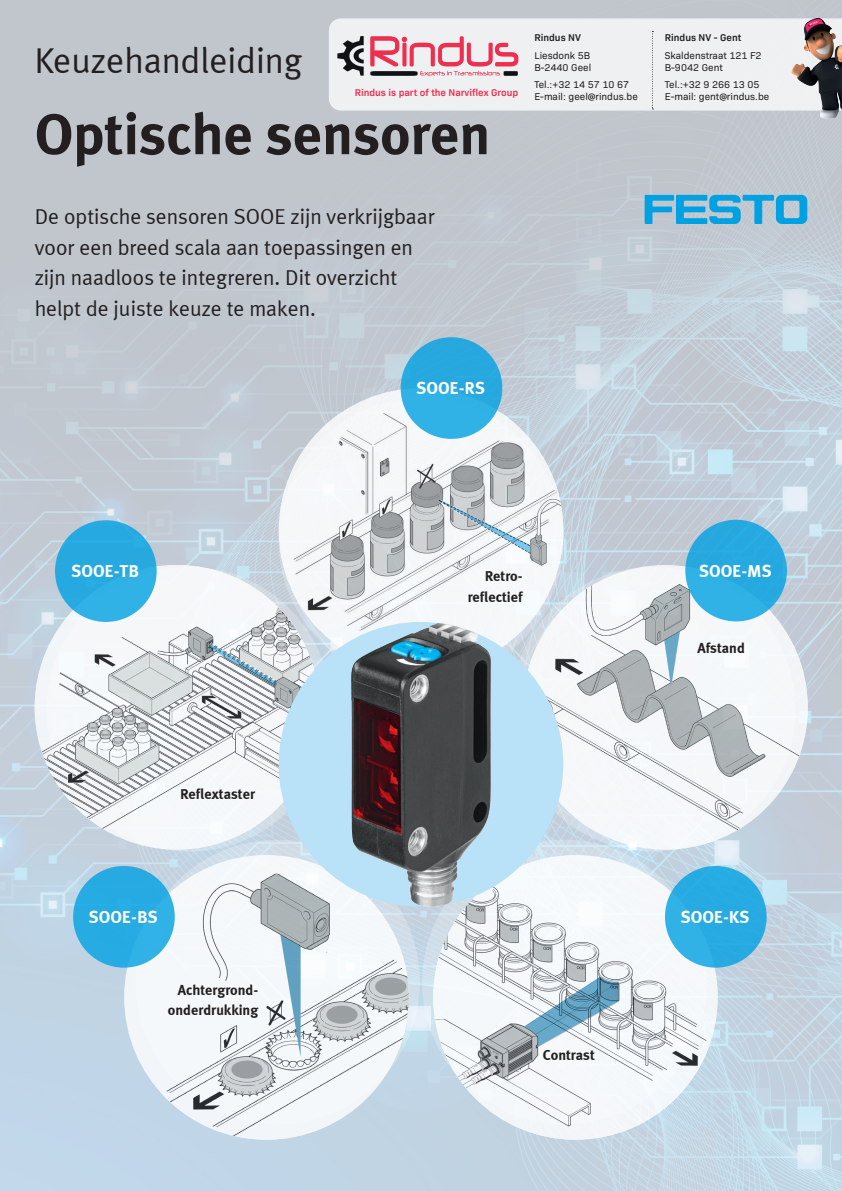
<style>
.page{position:relative;width:842px;height:1191px;background:#fff}
.page>*{position:absolute;margin:0;border:0;box-sizing:border-box;transform-origin:0 0}
.t1{font:700 57.4px "Meta Plus LF";color:#231f20}
.t2{font:35.9px "Meta Plus LF";color:#231f20}
.t3{font:21.5px/30.5px "Meta Plus LF";color:#231f20}
.t4{font:700 17.2px "Meta Plus LF";color:#fff}
.t5{font:700 14.3px/20.3px "Meta Plus LF";color:#231f20;text-align:right}
.t6{font:10px/12px "Bio Sans";color:#231f20}
.t7{font:600 10px "Bio Sans";color:#ee2e4e}
.t8{font:600 10px "Bio Sans";color:#231f20}
</style>
<div class="page">
<img style="left:0;top:0;width:842px;height:1191px">
<svg style="left:29px;top:549px;width:311px;height:320px;background:#c4d2de"></svg>
<svg style="left:116px;top:833px;width:287px;height:310px;background:#cadbe8"></svg>
<svg style="left:403px;top:869px;width:323px;height:274px;background:#c6d9e6"></svg>
<svg style="left:502px;top:549px;width:311px;height:320px;background:#c7d5e1"></svg>
<svg style="left:645px;top:195px;width:162px;height:29px;background:#53b1da"></svg>
<img style="left:35px;top:565px;width:284px;height:268px">
<div style="left:523px;top:565px;width:285px;height:284px;background:#f5f8fa;border-radius:50%"></div>
<img style="left:523px;top:583px;width:285px;height:248px">
<div style="left:124px;top:855px;width:285px;height:284px;background:#f5f8fa;border-radius:50%"></div>
<img style="left:161px;top:873px;width:248px;height:266px">
<div style="left:433px;top:855px;width:285px;height:284px;background:#f5f8fa;border-radius:50%"></div>
<img style="left:433px;top:884px;width:273px;height:255px">
<div style="left:279px;top:388px;width:284px;height:285px;background:#f5f7f8;border-radius:50%"></div>
<img style="left:294px;top:413px;width:269px;height:217px">
<div style="left:279px;top:622px;width:284px;height:284px;background:#b9e1f7;border-radius:50%"></div>
<img style="left:351px;top:622px;width:140px;height:284px">
<div style="left:401px;top:337px;width:101px;height:102px;background:#27aae0;border-radius:50%"></div>
<div style="left:685px;top:520px;width:102px;height:101px;background:#27a9e0;border-radius:50%"></div>
<div style="left:665px;top:866px;width:102px;height:101px;background:#27abe2;border-radius:50%"></div>
<div style="left:73px;top:866px;width:102px;height:101px;background:#26abe3;border-radius:50%"></div>
<div style="left:55px;top:520px;width:102px;height:102px;background:#27a9e0;border-radius:50%"></div>
<svg style="left:207px;top:643px;width:71px;height:44px"></svg>
<svg style="left:439px;top:499px;width:91px;height:54px"></svg>
<svg style="left:664px;top:631px;width:16px;height:56px"></svg>
<svg style="left:280px;top:934px;width:21px;height:122px"></svg>
<svg style="left:525px;top:976px;width:93px;height:70px"></svg>
<div style="left:329px;top:18px;width:439px;height:93px;background:#eff0f2"></div>
<svg style="left:652px;top:31px;width:1px;height:79px"></svg>
<img style="left:768px;top:0;width:74px;height:125px">
<svg style="left:337px;top:36px;width:27px;height:40px"></svg>
<svg style="left:370px;top:36px;width:148px;height:40px"></svg>
<h2 class="t2" style="left:35px;top:39px;width:269px">Keuzehandleiding</h2>
<h1 class="t1" style="left:35px;top:98px;width:457px">Optische sensoren</h1>
<p class="t7" style="left:355px;top:85px;width:165px">Rindus is part of the Narviflex Group</p>
<p class="t8" style="left:534px;top:30px;width:48px">Rindus NV</p>
<p class="t6" style="left:534px;top:48px;width:58px">Liesdonk 5B<br>B-2440 Geel</p>
<p class="t6" style="left:534px;top:78px;width:105px">Tel.:+32 14 57 10 67<br>E-mail: geel@rindus.be</p>
<p class="t3" style="left:35px;top:201px;width:402px">De optische sensoren SOOE zijn verkrijgbaar voor een breed scala aan toepassingen en zijn naadloos te integreren. Dit overzicht helpt de juiste keuze te maken.</p>
<p class="t4" style="left:416px;top:377px;width:70px">SOOE-RS</p>
<p class="t8" style="left:665px;top:30px;width:78px">Rindus NV - Gent</p>
<p class="t6" style="left:665px;top:48px;width:98px">Skaldenstraat 121 F2<br>B-9042 Gent</p>
<p class="t6" style="left:665px;top:78px;width:106px">Tel.:+32 9 266 13 05<br>E-mail: gent@rindus.be</p>
<p class="t4" style="left:71px;top:560px;width:69px">SOOE-TB</p>
<p class="t5" style="left:180px;top:783px;width:76px">Reflextaster</p>
<p class="t5" style="left:468px;top:566px;width:56px">Retro&shy;reflectief</p>
<p class="t4" style="left:699px;top:560px;width:74px">SOOE-MS</p>
<p class="t5" style="left:697px;top:637px;width:49px">Afstand</p>
<p class="t4" style="left:89px;top:906px;width:70px">SOOE-BS</p>
<p class="t4" style="left:681px;top:906px;width:70px">SOOE-KS</p>
<p class="t5" style="left:168px;top:979px;width:92px">Achtergrond&shy;onderdrukking</p>
<p class="t5" style="left:543px;top:1044px;width:53px">Contrast</p>
</div>
